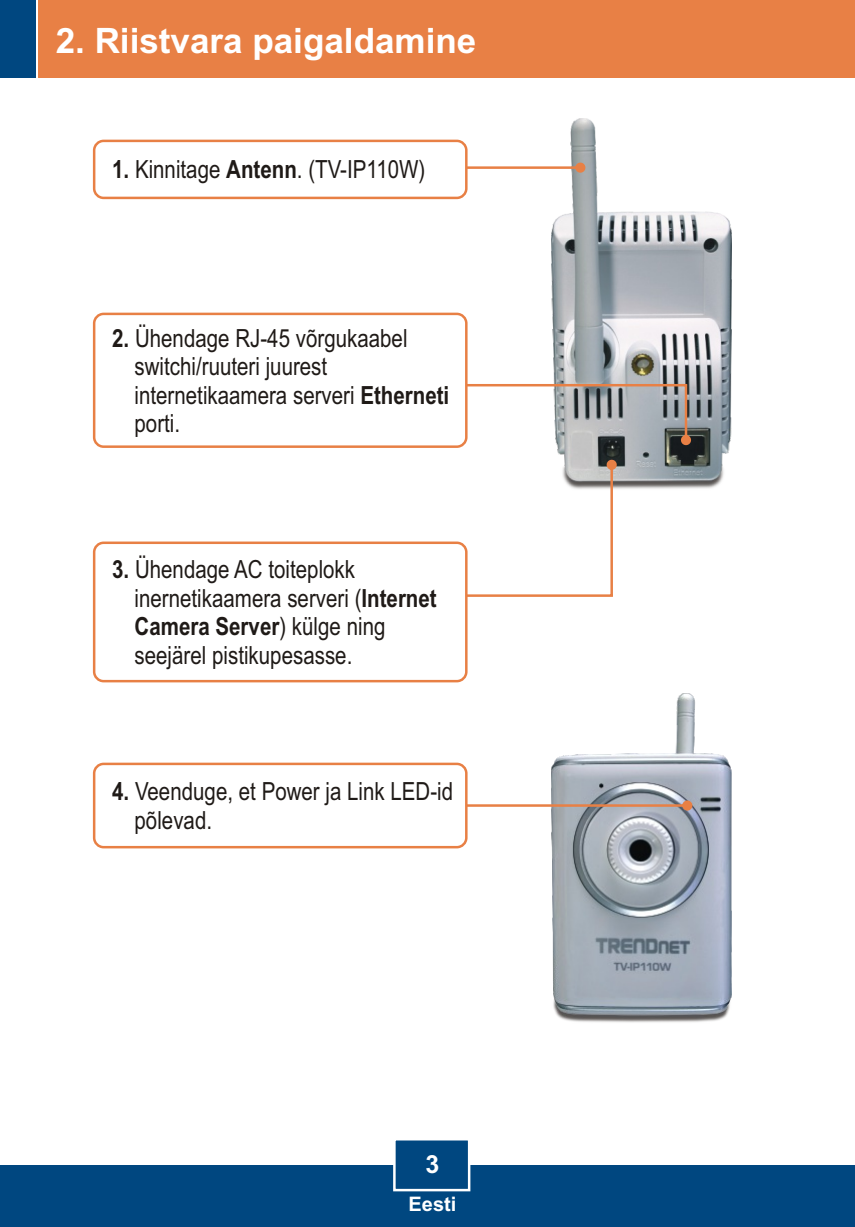
<style>
.page{position:relative;width:855px;height:1227px;background:#fff}
.page>*{position:absolute;margin:0;border:0;box-sizing:border-box;transform-origin:0 0}
.t1{font:700 35px "Arial";color:#fff}
.t2{font:25px/28.5px "Arial Narrow";color:#1f1a17}
.t3{font:700 25px "Arial";color:#fff}
.t4{font:700 20px "Arial";color:#fff}
.s1{font-weight:700}
</style>
<div class="page">
<img style="left:551px;top:693px;width:180px;height:330px">
<img style="left:551px;top:118px;width:180px;height:371px">
<div style="left:0;top:1165px;width:854px;height:62px;background:#004780"></div>
<div style="left:39px;top:0;width:815px;height:78px;background:#e88045"></div>
<div style="left:0;top:0;width:36px;height:78px;background:#004780"></div>
<svg style="left:467px;top:163px;width:118px;height:10px"></svg>
<svg style="left:467px;top:800px;width:225px;height:10px"></svg>
<svg style="left:393px;top:1140px;width:78px;height:52px"></svg>
<div style="left:93px;top:140px;width:374px;height:59px;background:#fff;border:3px solid #e88045;border-radius:9px"></div>
<svg style="left:467px;top:460px;width:149px;height:137px"></svg>
<svg style="left:466px;top:384px;width:224px;height:61px"></svg>
<div style="left:93px;top:541px;width:374px;height:141px;background:#fff;border:3px solid #e88045;border-radius:9px"></div>
<div style="left:93px;top:762px;width:374px;height:86px;background:#fff;border:3px solid #e88045;border-radius:9px"></div>
<div style="left:93px;top:313px;width:374px;height:135px;background:#fff;border:3px solid #e88045;border-radius:9px"></div>
<h1 class="t1" style="left:56px;top:27px;width:422px">2. Riistvara paigaldamine</h1>
<p class="t2" style="left:112px;top:158px;width:314px"><span class="s1">1.</span> Kinnitage <span class="s1">Antenn</span>. (TV-IP110W)</p>
<p class="t2" style="left:134px;top:326px;width:316px;text-indent:-22px"><span class="s1">2.</span> Ühendage RJ-45 võrgukaabel switchi/ruuteri juurest internetikaamera serveri <span class="s1">Etherneti </span>porti.</p>
<p class="t2" style="left:134px;top:557px;width:303px;text-indent:-22px"><span class="s1">3.</span> Ühendage AC toiteplokk inernetikaamera serveri (<span class="s1">Internet<br>Camera Server</span>) külge ning seejärel pistikupesasse.</p>
<p class="t2" style="left:134px;top:780px;width:320px;text-indent:-22px"><span class="s1">4.</span> Veenduge, et Power ja Link LED-id põlevad.</p>
<p class="t3" style="left:425px;top:1154px;width:15px">3</p>
<p class="t4" style="left:408px;top:1196px;width:49px">Eesti</p>
</div>
